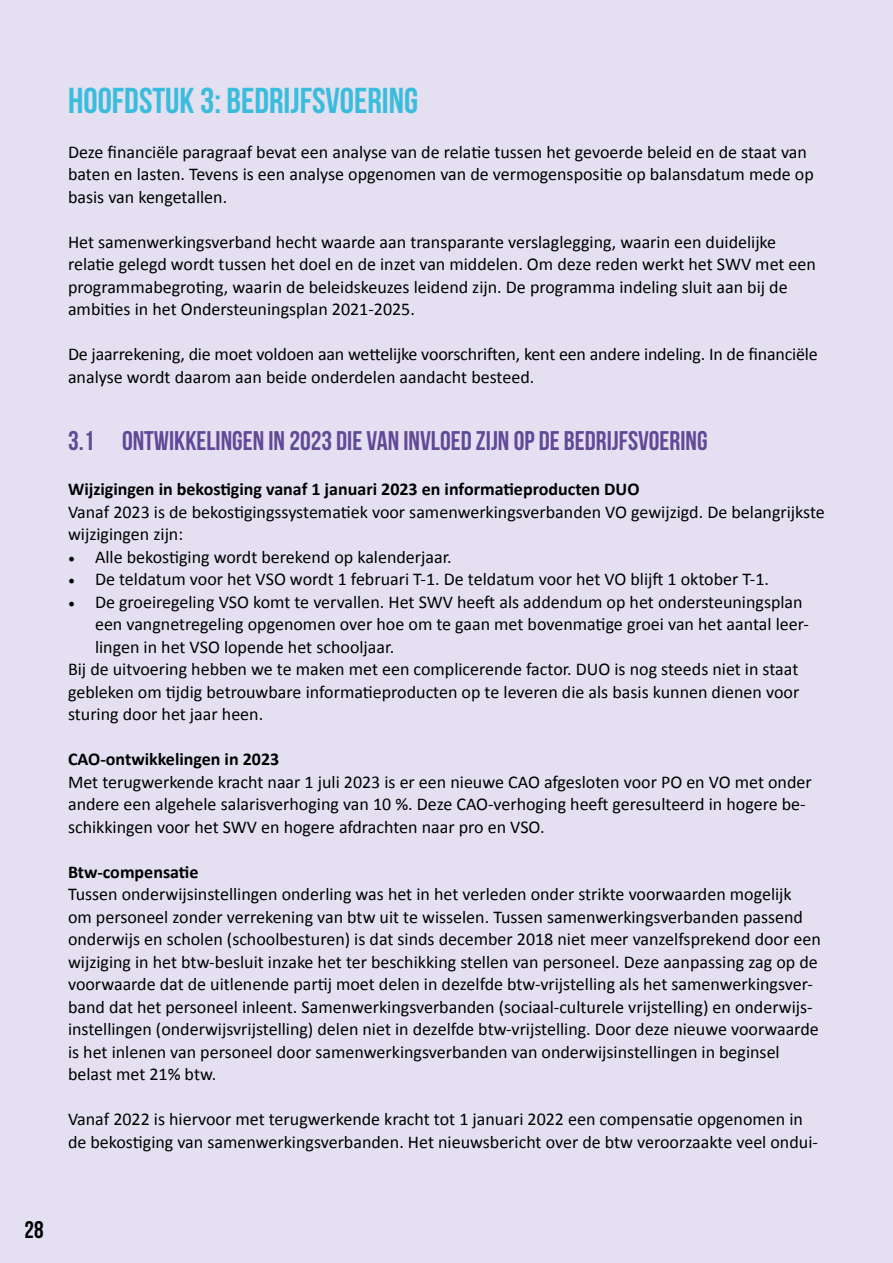
<style>
.page{position:relative;width:893px;height:1263px;background:#e4e0f1}
.page>*{position:absolute;margin:0;border:0;box-sizing:border-box;transform-origin:0 0}
.t1{font:700 36px "Bebas Neue";color:#3abddc}
.t2{font:700 27px "Bebas Neue";color:#604a98}
.t3{font:700 24px "Bebas Neue";color:#000}
.t4{font:18px/22.5px "Calibri";color:#000}
.t5{font:700 18px "Calibri";color:#000}
.s1{font-family:"Minion Pro"}
</style>
<div class="page">
<h1 class="t1" style="left:68px;top:80px;width:352px">HOOFDSTUK 3: BEDRIJFSVOERING</h1>
<p class="t4" style="left:68px;top:140px;width:747px">Deze financiële paragraaf bevat een analyse van de relatie tussen het gevoerde beleid en de staat van baten en lasten. Tevens is een analyse opgenomen van de vermogenspositie op balansdatum mede op basis van kengetallen.</p>
<p class="t4" style="left:68px;top:230px;width:749px">Het samenwerkingsverband hecht waarde aan transparante verslaglegging, waarin een duidelijke relatie gelegd wordt tussen het doel en de inzet van middelen. Om deze reden werkt het SWV met een programmabegroting, waarin de beleidskeuzes leidend zijn. De programma indeling sluit aan bij de ambities in het Ondersteuningsplan 2021-2025.</p>
<p class="t4" style="left:68px;top:342px;width:751px">De jaarrekening, die moet voldoen aan wettelijke voorschriften, kent een andere indeling. In de financiële analyse wordt daarom aan beide onderdelen aandacht besteed.</p>
<h2 class="t2" style="left:68px;top:426px;width:641px">3.1 ONTWIKKELINGEN IN 2023 DIE VAN INVLOED ZIJN OP DE BEDRIJFSVOERING</h2>
<p class="t5" style="left:68px;top:476px;width:573px">Wijzigingen in bekostiging vanaf 1 januari 2023 en informatieproducten DUO</p>
<p class="t4" style="left:68px;top:500px;width:758px">Vanaf 2023 is de bekostigingssystematiek voor samenwerkingsverbanden VO gewijzigd. De belangrijkste wijzigingen zijn:</p>
<p class="t4" style="left:68px;top:545px;width:385px"><span class="s1">•</span> Alle bekostiging wordt berekend op kalenderjaar.</p>
<p class="t4" style="left:68px;top:567px;width:702px"><span class="s1">•</span> De teldatum voor het VSO wordt 1 februari T-1. De teldatum voor het VO blijft 1 oktober T-1.</p>
<p class="t4" style="left:68px;top:590px;width:736px"><span class="s1">•</span> De groeiregeling VSO komt te vervallen. Het SWV heeft als addendum op het ondersteuningsplan</p>
<p class="t4" style="left:95px;top:612px;width:715px">een vangnetregeling opgenomen over hoe om te gaan met bovenmatige groei van het aantal leer-</p>
<p class="t4" style="left:95px;top:635px;width:301px">lingen in het VSO lopende het schooljaar.</p>
<p class="t4" style="left:68px;top:657px;width:732px">Bij de uitvoering hebben we te maken met een complicerende factor. DUO is nog steeds niet in staat</p>
<p class="t4" style="left:68px;top:680px;width:733px">gebleken om tijdig betrouwbare informatieproducten op te leveren die als basis kunnen dienen voor</p>
<p class="t4" style="left:68px;top:702px;width:197px">sturing door het jaar heen.</p>
<p class="t5" style="left:68px;top:746px;width:213px">CAO-ontwikkelingen in 2023</p>
<p class="t4" style="left:68px;top:770px;width:745px">Met terugwerkende kracht naar 1 juli 2023 is er een nieuwe CAO afgesloten voor PO en VO met onder andere een algehele salarisverhoging van 10 %. Deze CAO-verhoging heeft geresulteerd in hogere be&shy;schikkingen voor het SWV en hogere afdrachten naar pro en VSO.</p>
<p class="t5" style="left:68px;top:859px;width:132px">Btw-compensatie</p>
<p class="t4" style="left:68px;top:882px;width:754px">Tussen onderwijsinstellingen onderling was het in het verleden onder strikte voorwaarden mogelijk<br>om personeel zonder verrekening van btw uit te wisselen. Tussen samenwerkingsverbanden passend onderwijs en scholen (schoolbesturen) is dat sinds december 2018 niet meer vanzelfsprekend door een wijziging in het btw-besluit inzake het ter beschikking stellen van personeel. Deze aanpassing zag op de voorwaarde dat de uitlenende partij moet delen in dezelfde btw-vrijstelling als het samenwerkingsver&shy;band dat het personeel inleent. Samenwerkingsverbanden (sociaal-culturele vrijstelling) en onderwijs&shy;instellingen (onderwijsvrijstelling) delen niet in dezelfde btw-vrijstelling. Door deze nieuwe voorwaarde is het inlenen van personeel door samenwerkingsverbanden van onderwijsinstellingen in beginsel belast met 21% btw.</p>
<p class="t4" style="left:68px;top:1107px;width:751px">Vanaf 2022 is hiervoor met terugwerkende kracht tot 1 januari 2022 een compensatie opgenomen in de bekostiging van samenwerkingsverbanden. Het nieuwsbericht over de btw veroorzaakte veel ondui-</p>
<h3 class="t3" style="left:25px;top:1216px;width:21px">28</h3>
</div>
